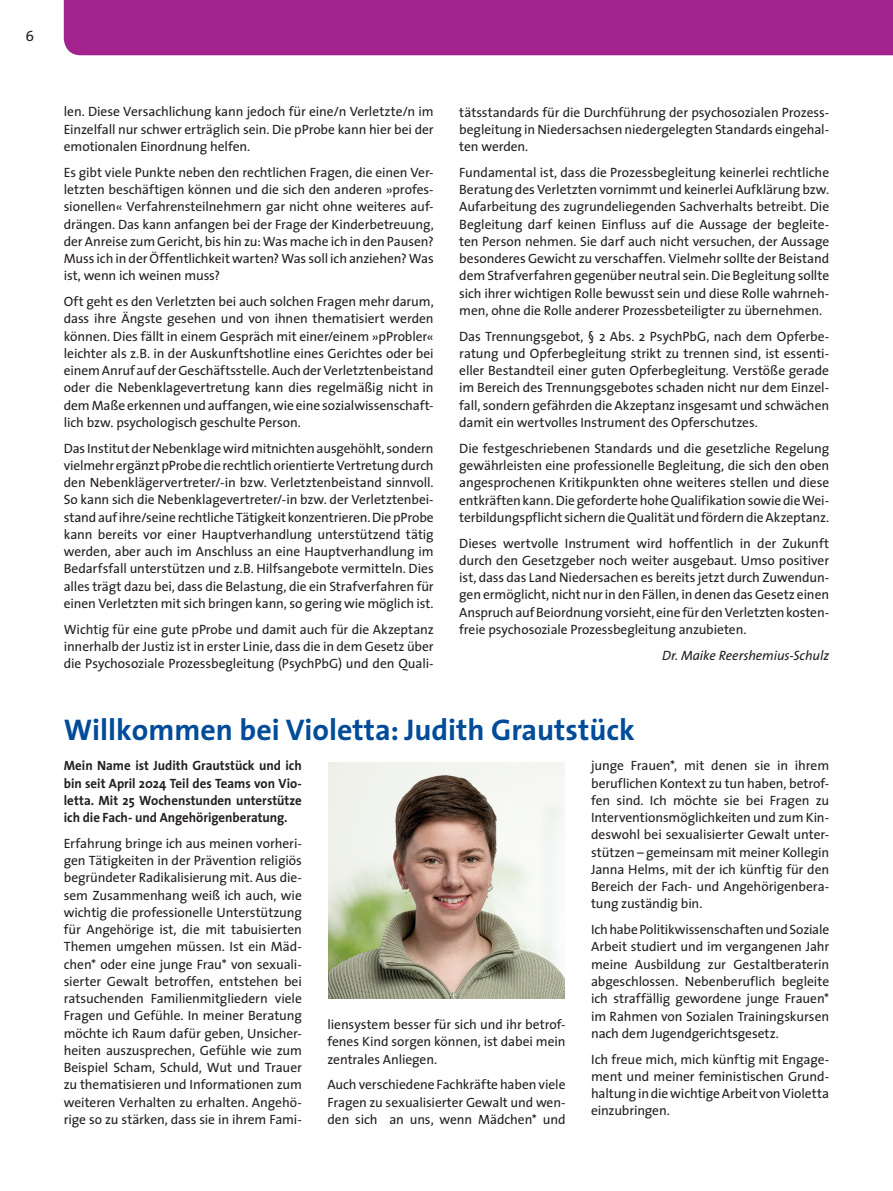
<style>
.page{position:relative;width:893px;height:1191px;background:#fff}
.page>*{position:absolute;margin:0;border:0;box-sizing:border-box;transform-origin:0 0}
.t1{font:700 30px "The Sans";color:#014c98}
.t2{font:15px "The Sans Regular Caps";color:#231f20}
.t3{font:13.5px/17.2px "The Sans";letter-spacing:-.01em;color:#231f20;text-align:justify}
.t4{font:700 13.5px/17.2px "The Sans";color:#231f20;text-align:justify;scale:.96 1}
.t5{font:italic 13.5px "The Sans";letter-spacing:-.005em;color:#231f20}
</style>
<div class="page">
<div style="left:64px;top:0;width:829px;height:55px;background:#a2238e"></div>
<img style="left:328px;top:762px;width:237px;height:236px">
<p class="t2" style="left:25px;top:28px;width:10px">6</p>
<p class="t3" style="left:64px;top:103px;width:371px">len. Diese Versachlichung kann jedoch für eine/n Verletzte/n im Einzelfall nur schwer erträglich sein. Die pProbe kann hier bei der emotionalen Einordnung helfen.</p>
<p class="t3" style="left:64px;top:163px;width:371px">Es gibt viele Punkte neben den rechtlichen Fragen, die einen Ver&shy;letzten beschäftigen können und die sich den anderen »profes&shy;sionellen« Verfahrensteilnehmern gar nicht ohne weiteres auf&shy;drängen. Das kann anfangen bei der Frage der Kinderbetreuung, der Anreise zum Gericht, bis hin zu: Was mache ich in den Pausen?<br>Muss ich in der Öffentlichkeit warten? Was soll ich anziehen? Was ist, wenn ich weinen muss?</p>
<p class="t3" style="left:64px;top:292px;width:371px">Oft geht es den Verletzten bei auch solchen Fragen mehr darum, dass ihre Ängste gesehen und von ihnen thematisiert werden können. Dies fällt in einem Gespräch mit einer/einem »pProbler« leichter als z.B. in der Auskunftshotline eines Gerichtes oder bei einem Anruf auf der Geschäftsstelle. Auch der Verletztenbeistand oder die Nebenklagevertretung kann dies regelmäßig nicht in dem Maße erkennen und auffangen, wie eine sozialwissenschaft&shy;lich bzw. psychologisch geschulte Person.</p>
<p class="t3" style="left:64px;top:439px;width:371px">Das Institut der Nebenklage wird mitnichten ausgehöhlt, sondern vielmehr ergänzt pProbe die rechtlich orientierte Vertretung durch den Nebenklägervertreter/-in bzw. Verletztenbeistand sinnvoll.<br>So kann sich die Nebenklagevertreter/-in bzw. der Verletztenbei&shy;stand auf ihre/seine rechtliche Tätigkeit konzentrieren. Die pProbe kann bereits vor einer Hauptverhandlung unterstützend tätig werden, aber auch im Anschluss an eine Hauptverhandlung im Bedarfsfall unterstützen und z.B. Hilfsangebote vermitteln. Dies alles trägt dazu bei, dass die Belastung, die ein Strafverfahren für einen Verletzten mit sich bringen kann, so gering wie möglich ist.</p>
<p class="t3" style="left:64px;top:620px;width:371px">Wichtig für eine gute pProbe und damit auch für die Akzeptanz innerhalb der Justiz ist in erster Linie, dass die in dem Gesetz über die Psychosoziale Prozessbegleitung (PsychPbG) und den Quali-</p>
<p class="t3" style="left:459px;top:103px;width:371px">tätsstandards für die Durchführung der psychosozialen Prozess&shy;begleitung in Niedersachsen niedergelegten Standards eingehal&shy;ten werden.</p>
<p class="t3" style="left:459px;top:163px;width:371px">Fundamental ist, dass die Prozessbegleitung keinerlei rechtliche Beratung des Verletzten vornimmt und keinerlei Aufklärung bzw.<br>Aufarbeitung des zugrundeliegenden Sachverhalts betreibt. Die Begleitung darf keinen Einfluss auf die Aussage der begleite&shy;ten Person nehmen. Sie darf auch nicht versuchen, der Aussage besonderes Gewicht zu verschaffen. Vielmehr sollte der Beistand dem Strafverfahren gegenüber neutral sein. Die Begleitung sollte sich ihrer wichtigen Rolle bewusst sein und diese Rolle wahrneh&shy;men, ohne die Rolle anderer Prozessbeteiligter zu übernehmen.</p>
<p class="t3" style="left:459px;top:327px;width:371px">Das Trennungsgebot, § 2 Abs. 2 PsychPbG, nach dem Opferbe&shy;ratung und Opferbegleitung strikt zu trennen sind, ist essenti&shy;eller Bestandteil einer guten Opferbegleitung. Verstöße gerade im Bereich des Trennungsgebotes schaden nicht nur dem Einzel&shy;fall, sondern gefährden die Akzeptanz insgesamt und schwächen damit ein wertvolles Instrument des Opferschutzes.</p>
<p class="t3" style="left:459px;top:439px;width:371px">Die festgeschriebenen Standards und die gesetzliche Regelung gewährleisten eine professionelle Begleitung, die sich den oben angesprochenen Kritikpunkten ohne weiteres stellen und diese entkräften kann. Die geforderte hohe Qualifikation sowie die Wei&shy;terbildungspflicht sichern die Qualität und fördern die Akzeptanz.</p>
<p class="t3" style="left:459px;top:534px;width:371px">Dieses wertvolle Instrument wird hoffentlich in der Zukunft durch den Gesetzgeber noch weiter ausgebaut. Umso positiver ist, dass das Land Niedersachen es bereits jetzt durch Zuwendun&shy;gen ermöglicht, nicht nur in den Fällen, in denen das Gesetz einen Anspruch auf Beiordnung vorsieht, eine für den Verletzten kosten&shy;freie psychosoziale Prozessbegleitung anzubieten.</p>
<p class="t5" style="left:662px;top:644px;width:169px">Dr. Maike Reershemius-Schulz</p>
<h1 class="t1" style="left:64px;top:705px;width:573px">Willkommen bei Violetta: Judith Grautstück</h1>
<p class="t4" style="left:64px;top:756px;width:250px">Mein Name ist Judith Grautstück und ich bin seit April 2024 Teil des Teams von Vio&shy;letta. Mit 25 Wochenstunden unterstütze ich die Fach- und Angehörigenberatung.</p>
<p class="t3" style="left:64px;top:834px;width:240px">Erfahrung bringe ich aus meinen vorheri&shy;gen Tätigkeiten in der Prävention religiös begründeter Radikalisierung mit. Aus die&shy;sem Zusammenhang weiß ich auch, wie wichtig die professionelle Unterstützung für Angehörige ist, die mit tabuisierten Themen umgehen müssen. Ist ein Mäd&shy;chen* oder eine junge Frau* von sexuali&shy;sierter Gewalt betroffen, entstehen bei ratsuchenden Familienmitgliedern viele Fragen und Gefühle. In meiner Beratung möchte ich Raum dafür geben, Unsicher&shy;heiten auszusprechen, Gefühle wie zum Beispiel Scham, Schuld, Wut und Trauer zu thematisieren und Informationen zum weiteren Verhalten zu erhalten. Angehö&shy;rige so zu stärken, dass sie in ihrem Fami-</p>
<p class="t3" style="left:591px;top:756px;width:240px">junge Frauen*, mit denen sie in ihrem beruflichen Kontext zu tun haben, betrof&shy;fen sind. Ich möchte sie bei Fragen zu Interventionsmöglichkeiten und zum Kin&shy;deswohl bei sexualisierter Gewalt unter&shy;stützen – gemeinsam mit meiner Kollegin Janna Helms, mit der ich künftig für den Bereich der Fach- und Angehörigenbera&shy;tung zuständig bin.</p>
<p class="t3" style="left:591px;top:920px;width:240px">Ich habe Politikwissenschaften und Soziale Arbeit studiert und im vergangenen Jahr meine Ausbildung zur Gestaltberaterin abgeschlossen. Nebenberuflich begleite ich straffällig gewordene junge Frauen* im Rahmen von Sozialen Trainingskursen nach dem Jugendgerichtsgesetz.</p>
<p class="t3" style="left:591px;top:1050px;width:240px">Ich freue mich, mich künftig mit Engage&shy;ment und meiner feministischen Grund&shy;haltung in die wichtige Arbeit von Violetta einzubringen.</p>
<p class="t3" style="left:327px;top:1015px;width:240px">liensystem besser für sich und ihr betrof&shy;fenes Kind sorgen können, ist dabei mein zentrales Anliegen.</p>
<p class="t3" style="left:327px;top:1075px;width:240px">Auch verschiedene Fachkräfte haben viele Fragen zu sexualisierter Gewalt und wen&shy;den sich an uns, wenn Mädchen* und</p>
</div>
